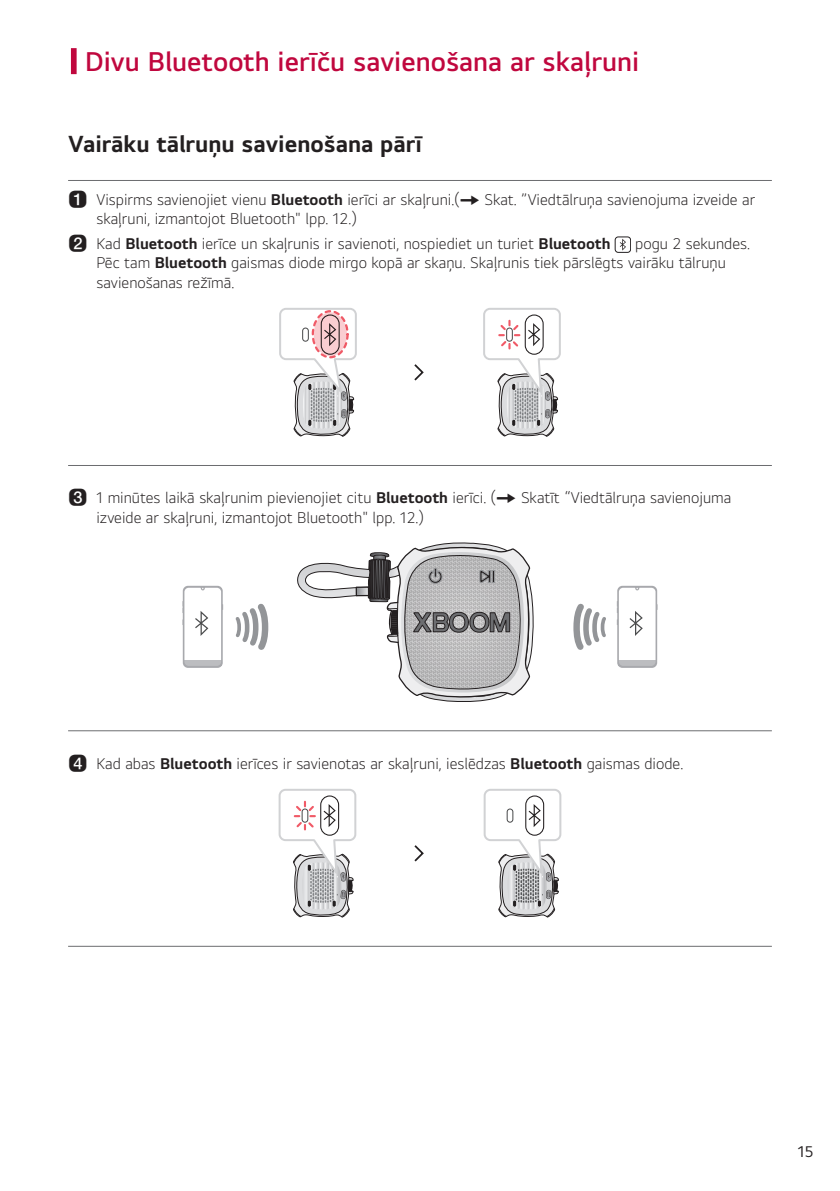
<style>
.page{position:relative;width:840px;height:1191px;background:#fff}
.page>*{position:absolute;margin:0;border:0;box-sizing:border-box;transform-origin:0 0}
.t1{font:600 28px "LG Smart UI";color:#c0073e}
.t2{font:700 24px "LG Smart UI";color:#231f20}
.t3{font:300 16px/19.2px "LG Smart UI";color:#231f20}
.t4{font:16px "LG Smart UI";color:#231f20}
.s1{font-family:"UPSYS Rounded Box Number";font-weight:400}
.s2{font-weight:700}
.s3{font-family:"UPSYS Font 2013 Basic";font-weight:400}
</style>
<div class="page">
<div style="left:71px;top:48px;width:6px;height:26px;background:#c0073e"></div>
<hr style="left:68px;top:180px;width:703px;height:1px;background:#6c6d70">
<div style="left:614px;top:237px;width:16px;height:16px;border:1px solid #231f20;border-radius:3px"></div>
<svg style="left:619px;top:239px;width:6px;height:12px"></svg>
<svg style="left:414px;top:364px;width:9px;height:16px"></svg>
<svg style="left:483px;top:308px;width:77px;height:128px"></svg>
<div style="left:524px;top:314px;width:19px;height:41px;border:1px solid #231f20;border-radius:9px"></div>
<div style="left:506px;top:328px;width:6px;height:13px;background:#fff;border-radius:3px"></div>
<div style="left:506px;top:327px;width:6px;height:15px;border:1px solid #4b4c4d;border-radius:3px"></div>
<svg style="left:279px;top:308px;width:78px;height:128px"></svg>
<div style="left:302px;top:328px;width:6px;height:13px;background:#fff;border-radius:3px"></div>
<div style="left:302px;top:327px;width:7px;height:15px;border:1px solid #4b4c4d;border-radius:3px"></div>
<div style="left:311px;top:310px;width:37px;height:48px;border:2px dashed #f05a67;border-radius:50%"></div>
<svg style="left:313px;top:312px;width:34px;height:44px"></svg>
<hr style="left:68px;top:465px;width:703px;height:1px;background:#6c6d70">
<svg style="left:182px;top:586px;width:41px;height:82px"></svg>
<svg style="left:235px;top:603px;width:34px;height:47px"></svg>
<svg style="left:616px;top:586px;width:41px;height:82px"></svg>
<svg style="left:573px;top:603px;width:33px;height:47px"></svg>
<svg style="left:297px;top:543px;width:236px;height:159px"></svg>
<div style="left:355px;top:586px;width:14px;height:10px;border:1px solid #231f20"></div>
<hr style="left:68px;top:730px;width:703px;height:1px;background:#6c6d70">
<svg style="left:414px;top:845px;width:9px;height:16px"></svg>
<svg style="left:278px;top:789px;width:79px;height:128px"></svg>
<div style="left:320px;top:795px;width:19px;height:40px;border:1px solid #231f20;border-radius:9px"></div>
<div style="left:302px;top:809px;width:5px;height:13px;background:#fff;border-radius:3px"></div>
<div style="left:301px;top:808px;width:7px;height:14px;border:1px solid #4b4c4d;border-radius:3px"></div>
<svg style="left:483px;top:789px;width:78px;height:128px"></svg>
<div style="left:525px;top:795px;width:19px;height:40px;border:1px solid #231f20;border-radius:9px"></div>
<div style="left:507px;top:809px;width:5px;height:13px;background:#fff;border-radius:3px"></div>
<div style="left:506px;top:808px;width:7px;height:14px;border:1px solid #4b4c4d;border-radius:3px"></div>
<hr style="left:68px;top:946px;width:703px;height:1px;background:#6c6d70">
<h1 class="t1" style="left:85px;top:44px;width:555px">Divu Bluetooth ierīču savienošana ar skaļruni</h1>
<h2 class="t2" style="left:68px;top:129px;width:355px">Vairāku tālruņu savienošana pārī</h2>
<p class="t3" style="left:96px;top:190px;width:660px;text-indent:-28px"><span class="s1">a</span> Vispirms savienojiet vienu <span class="s2">Bluetooth</span> ierīci ar skaļruni.(<span class="s3">[</span> Skat. ”Viedtālruņa savienojuma izveide ar skaļruni, izmantojot Bluetooth" lpp. 12.)</p>
<p class="t3" style="left:68px;top:234px;width:543px"><span class="s1">b</span> Kad <span class="s2">Bluetooth</span> ierīce un skaļrunis ir savienoti, nospiediet un turiet <span class="s2">Bluetooth</span></p>
<p class="t3" style="left:96px;top:234px;width:654px;text-indent:538px">pogu 2 sekundes.<br>Pēc tam <span class="s2">Bluetooth</span> gaismas diode mirgo kopā ar skaņu. Skaļrunis tiek pārslēgts vairāku tālruņu savienošanas režīmā.</p>
<p class="t3" style="left:96px;top:488px;width:636px;text-indent:-28px"><span class="s1">c</span> 1 minūtes laikā skaļrunim pievienojiet citu <span class="s2">Bluetooth</span> ierīci. (<span class="s3">[</span> Skatīt “Viedtālruņa savienojuma izveide ar skaļruni, izmantojot Bluetooth" lpp. 12.)</p>
<p class="t3" style="left:68px;top:753px;width:616px"><span class="s1">d</span> Kad abas <span class="s2">Bluetooth</span> ierīces ir savienotas ar skaļruni, ieslēdzas <span class="s2">Bluetooth</span> gaismas diode.</p>
<p class="t4" style="left:797px;top:1141px;width:17px">15</p>
</div>
